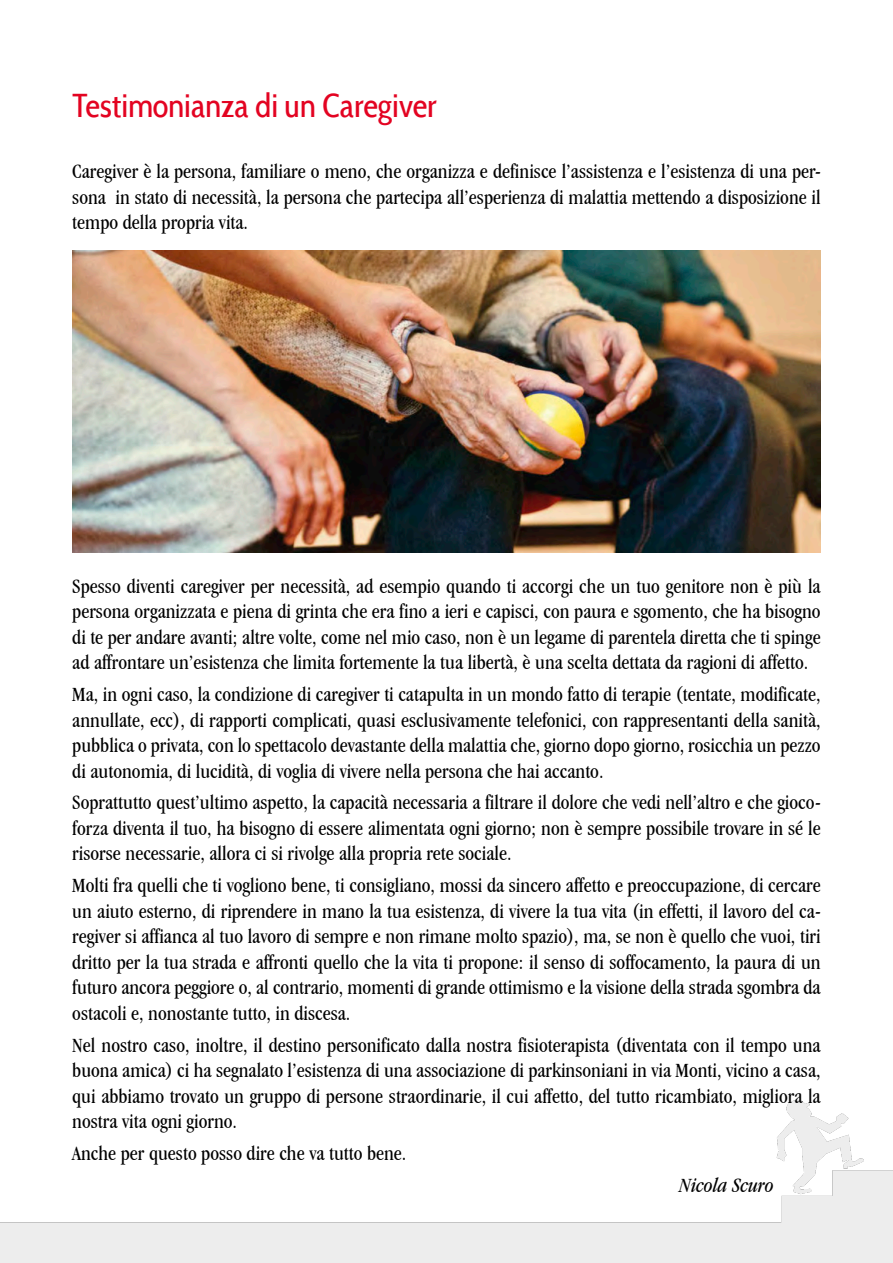
<style>
.page{position:relative;width:893px;height:1263px;background:#fff}
.page>*{position:absolute;margin:0;border:0;box-sizing:border-box;transform-origin:0 0}
.titolo{font:33px "Cabin Condensed";color:#e30321}
.testo_14{font:condensed 21px/25.5px "Garamond IT Cby BT";color:#000;text-align:justify}
.testo_14-2{font:italic condensed 21px "Garamond IT Cby BT";color:#000}
</style>
<div class="page">
<img style="left:0;top:1100px;width:893px;height:163px">
<img style="left:72px;top:251px;width:749px;height:302px">
<p class="titolo" style="left:72px;top:85px;width:366px">Testimonianza di un Caregiver</p>
<p class="testo_14" style="left:72px;top:159px;width:750px">Caregiver è la persona, familiare o meno, che organizza e definisce l’assistenza e l’esistenza di una per&shy;sona in stato di necessità, la persona che partecipa all’esperienza di malattia mettendo a disposizione il tempo della propria vita.</p>
<p class="testo_14" style="left:72px;top:573px;width:750px">Spesso diventi caregiver per necessità, ad esempio quando ti accorgi che un tuo genitore non è più la persona organizzata e piena di grinta che era fino a ieri e capisci, con paura e sgomento, che ha bisogno di te per andare avanti; altre volte, come nel mio caso, non è un legame di parentela diretta che ti spinge ad affrontare un’esistenza che limita fortemente la tua libertà, è una scelta dettata da ragioni di affetto.</p>
<p class="testo_14" style="left:72px;top:681px;width:750px">Ma, in ogni caso, la condizione di caregiver ti catapulta in un mondo fatto di terapie (tentate, modificate, annullate, ecc), di rapporti complicati, quasi esclusivamente telefonici, con rappresentanti della sanità, pubblica o privata, con lo spettacolo devastante della malattia che, giorno dopo giorno, rosicchia un pezzo di autonomia, di lucidità, di voglia di vivere nella persona che hai accanto.</p>
<p class="testo_14" style="left:72px;top:790px;width:750px">Soprattutto quest’ultimo aspetto, la capacità necessaria a filtrare il dolore che vedi nell’altro e che gioco&shy;forza diventa il tuo, ha bisogno di essere alimentata ogni giorno; non è sempre possibile trovare in sé le risorse necessarie, allora ci si rivolge alla propria rete sociale.</p>
<p class="testo_14" style="left:72px;top:873px;width:750px">Molti fra quelli che ti vogliono bene, ti consigliano, mossi da sincero affetto e preoccupazione, di cercare un aiuto esterno, di riprendere in mano la tua esistenza, di vivere la tua vita (in effetti, il lavoro del ca&shy;regiver si affianca al tuo lavoro di sempre e non rimane molto spazio), ma, se non è quello che vuoi, tiri dritto per la tua strada e affronti quello che la vita ti propone: il senso di soffocamento, la paura di un futuro ancora peggiore o, al contrario, momenti di grande ottimismo e la visione della strada sgombra da ostacoli e, nonostante tutto, in discesa.</p>
<p class="testo_14" style="left:72px;top:1032px;width:750px">Nel nostro caso, inoltre, il destino personificato dalla nostra fisioterapista (diventata con il tempo una buona amica) ci ha segnalato l’esistenza di una associazione di parkinsoniani in via Monti, vicino a casa, qui abbiamo trovato un gruppo di persone straordinarie, il cui affetto, del tutto ricambiato, migliora la nostra vita ogni giorno.</p>
<p class="testo_14" style="left:72px;top:1140px;width:336px">Anche per questo posso dire che va tutto bene.</p>
<p class="testo_14-2" style="left:680px;top:1173px;width:96px">Nicola Scuro</p>
</div>
